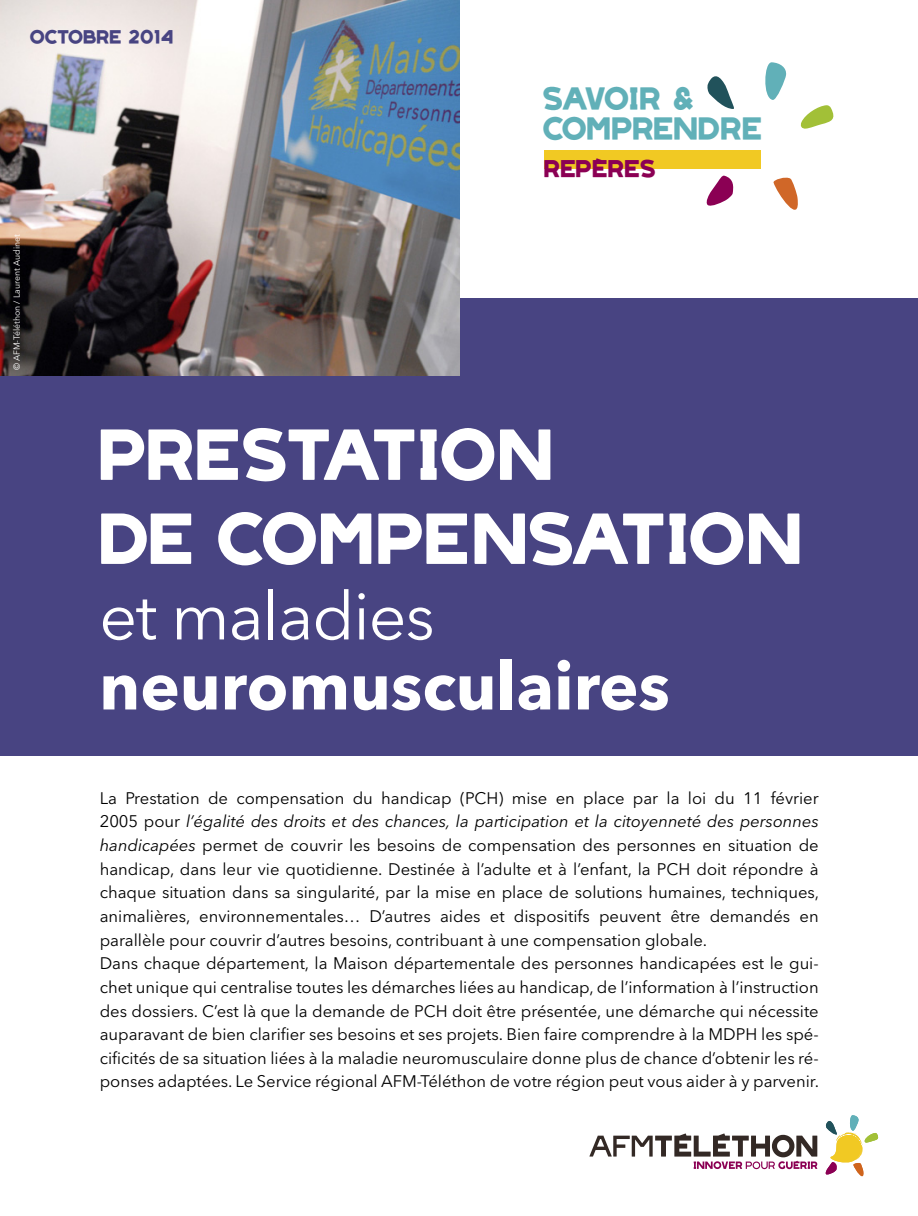
<style>
.page{position:relative;width:918px;height:1216px;background:#fff}
.page>*{position:absolute;margin:0;border:0;box-sizing:border-box;transform-origin:0 0}
.t1{font:700 66.5px "Avenir Next LT Pro";color:#fff}
.t2{font:66.5px "Avenir Next LT Pro";letter-spacing:-.02em;color:#fff}
.t3{font:700 56px/84px "AFM Telethon";letter-spacing:.02em;color:#fff}
.t4{font:700 24.68px/29.6px "AFM Telethon";letter-spacing:.005em;color:#61b0b8}
.t5{font:700 18.9px "AFM Telethon";letter-spacing:.02em;color:#8b0054}
.t6{font:16.62px/23.6px "Avenir Next LT Pro";color:#000}
.t7{font:700 14.88px "AFM Telethon";color:#484482}
.t8{font:8.75px "Avenir Next LT Pro";color:#fff}
.s1{font-style:italic}
</style>
<div class="page">
<div style="left:0;top:298px;width:918px;height:457px;background:#484482"></div>
<img style="left:0;top:0;width:459px;height:375px">
<svg style="left:589px;top:1133px;width:228px;height:36px"></svg>
<svg style="left:825px;top:1115px;width:53px;height:61px"></svg>
<div style="left:544px;top:150px;width:217px;height:18px;background:#f1c923"></div>
<svg style="left:800px;top:105px;width:34px;height:24px"></svg>
<svg style="left:707px;top:76px;width:27px;height:33px"></svg>
<svg style="left:706px;top:175px;width:28px;height:31px"></svg>
<svg style="left:773px;top:177px;width:25px;height:33px"></svg>
<svg style="left:765px;top:62px;width:22px;height:38px"></svg>
<p class="t7" style="left:30px;top:31px;width:145px">OCTOBRE 2014</p>
<p class="t8" style="left:13px;top:370px;width:138px;rotate:-90deg">© AFM-Téléthon / Laurent Audinet</p>
<h3 class="t4" style="left:543px;top:89px;width:220px">SAVOIR &amp;<br>COMPRENDRE</h3>
<p class="t5" style="left:544px;top:161px;width:113px">REPÈRES</p>
<h2 class="t3" style="left:99px;top:424px;width:703px">PRESTATION<br>DE COMPENSATION</h2>
<h1 class="t2" style="left:99px;top:589px;width:337px">et maladies</h1>
<h1 class="t1" style="left:99px;top:659px;width:572px">neuromusculaires</h1>
<p class="t6" style="left:100px;top:787px;width:721px">La Prestation de compensation du handicap (PCH) mise en place par la loi du 11 février 2005 pour <span class="s1">l’égalité des droits et des chances, la participation et la citoyenneté des personnes handicapées</span> permet de couvrir les besoins de compensation des personnes en situation de handicap, dans leur vie quotidienne. Destinée à l’adulte et à l’enfant, la PCH doit répondre à chaque situation dans sa singularité, par la mise en place de solutions humaines, techniques, animalières, environnementales… D’autres aides et dispositifs peuvent être demandés en parallèle pour couvrir d’autres besoins, contribuant à une compensation globale.<br>Dans chaque département, la Maison départementale des personnes handicapées est le gui&shy;chet unique qui centralise toutes les démarches liées au handicap, de l’information à l’instruction des dossiers. C’est là que la demande de PCH doit être présentée, une démarche qui nécessite auparavant de bien clarifier ses besoins et ses projets. Bien faire comprendre à la MDPH les spé&shy;cificités de sa situation liées à la maladie neuromusculaire donne plus de chance d’obtenir les ré&shy;ponses adaptées. Le Service régional AFM-Téléthon de votre région peut vous aider à y parvenir.</p>
</div>
